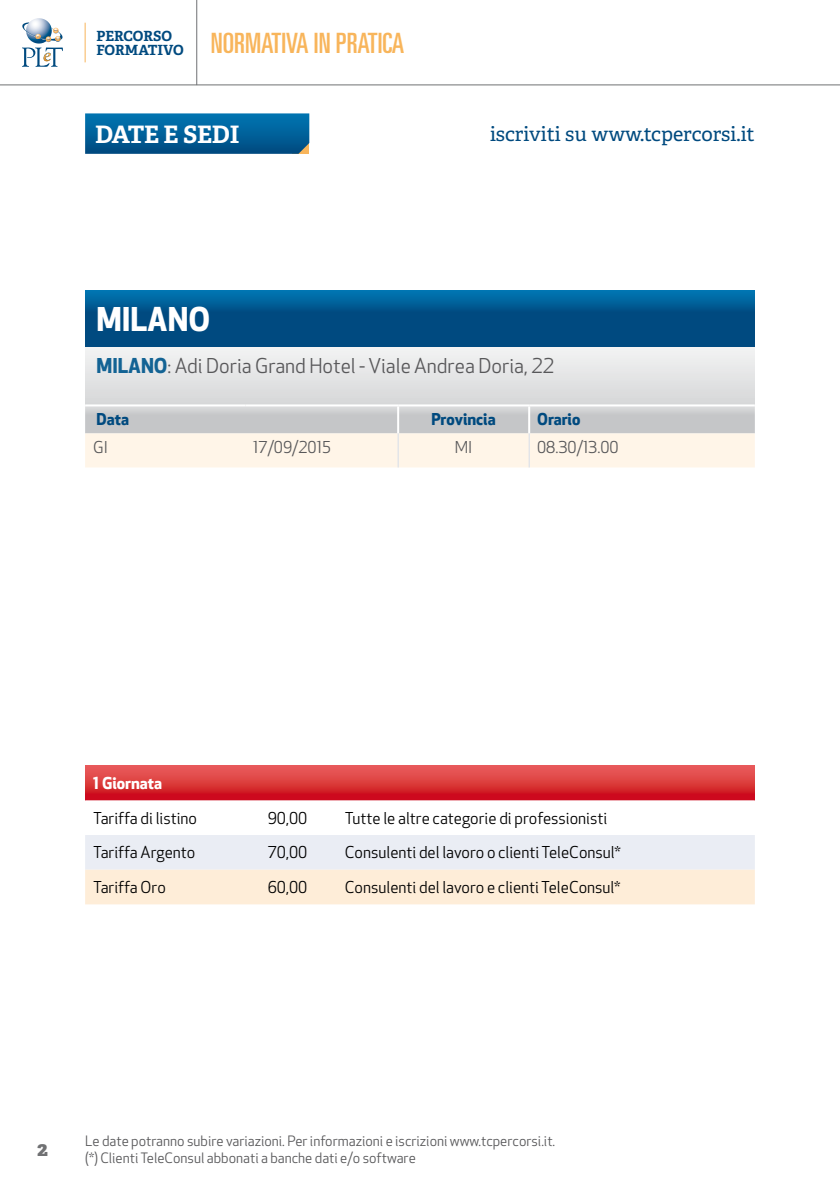
<style>
.page{position:relative;width:840px;height:1191px;background:#fff}
.page>*{position:absolute;margin:0;border:0;box-sizing:border-box;transform-origin:0 0}
.t1{font:700 32px "Apex New";color:#fff}
.t2{font:ultra-condensed 28px "Univers LT Std";color:#f8b55b}
.t3{font:700 24px "Adelle";letter-spacing:-.035em;color:#fff}
.t4{font:20px "Apex New";color:#58585a}
.t5{font:20px "Adelle";color:#004a7f}
.t6{font:800 20px "Adelle";color:#707173}
.t7{font:16px "Apex New";color:#000}
.t8{font:16px "Apex New";color:#58585a}
.t9{font:700 16px "Apex New";color:#004a7f}
.t10{font:700 16px "Apex New";color:#fff}
.t11{font:14px/16.8px "Apex New";color:#58585a}
.t12{font:700 14px "Adelle";color:#004a7f}
.s1{font-family:"Adelle";font-weight:700;font-stretch:normal;font-size:14px;color:#004a7f}
.s2{font-weight:700;color:#136394}
</style>
<div class="page">
<hr style="left:0;top:84px;width:839px;height:1px;background:#707173">
<hr style="left:196px;top:0;width:1px;height:85px;background:#707173">
<hr style="left:85px;top:23px;width:1px;height:39px;background:#f8b55b">
<svg style="left:22px;top:18px;width:41px;height:49px"></svg>
<svg style="left:85px;top:765px;width:669px;height:35px;background:#da363b"></svg>
<svg style="left:85px;top:800px;width:669px;height:104px"></svg>
<svg style="left:85px;top:113px;width:224px;height:41px;background:#05639a"></svg>
<svg style="left:85px;top:290px;width:669px;height:57px;background:#00538b"></svg>
<div style="left:85px;top:347px;width:669px;height:58px;background:linear-gradient(to bottom,#f3f3f4,#d6d7d9)"></div>
<svg style="left:85px;top:406px;width:669px;height:61px;background:#e7e2db"></svg>
<hr style="left:397px;top:406px;width:2px;height:27px;background:#fff">
<hr style="left:528px;top:406px;width:2px;height:27px;background:#fff">
<hr style="left:397px;top:433px;width:1px;height:34px;background:#d6dde9">
<hr style="left:528px;top:433px;width:1px;height:34px;background:#d6dde9">
<hr style="left:85px;top:404px;width:160px;height:2px;background:#fff">
<hr style="left:245px;top:404px;width:153px;height:2px;background:#fff">
<hr style="left:398px;top:404px;width:131px;height:2px;background:#fff">
<hr style="left:529px;top:404px;width:225px;height:2px;background:#fff">
<p class="t12" style="left:96px;top:27px;width:77px">PERCORSO</p>
<h2 class="t2" style="left:96px;top:27px;width:261px"><span class="s1">FORMATIVO</span> NORMATIVA IN PRATICA</h2>
<h3 class="t3" style="left:95px;top:119px;width:131px">DATE E SEDI</h3>
<p class="t5" style="left:489px;top:122px;width:266px">iscriviti su www.tcpercorsi.it</p>
<h1 class="t1" style="left:96px;top:296px;width:115px">MILANO</h1>
<p class="t4" style="left:96px;top:353px;width:459px"><span class="s2">MILANO</span>: Adi Doria Grand Hotel - Viale Andrea Doria, 22</p>
<p class="t9" style="left:96px;top:408px;width:34px">Data</p>
<p class="t9" style="left:431px;top:408px;width:65px">Provincia</p>
<p class="t9" style="left:537px;top:408px;width:45px">Orario</p>
<p class="t8" style="left:93px;top:437px;width:16px">gi</p>
<p class="t8" style="left:253px;top:437px;width:79px">17/09/2015</p>
<p class="t8" style="left:454px;top:437px;width:16px">MI</p>
<p class="t8" style="left:537px;top:437px;width:83px">08.30/13.00</p>
<p class="t10" style="left:93px;top:771px;width:70px">1 Giornata</p>
<p class="t7" style="left:93px;top:807px;width:105px">Tariffa di listino</p>
<p class="t7" style="left:268px;top:807px;width:41px">90,00</p>
<p class="t7" style="left:344px;top:807px;width:264px">Tutte le altre categorie di professionisti</p>
<p class="t7" style="left:93px;top:842px;width:104px">Tariffa Argento</p>
<p class="t7" style="left:268px;top:842px;width:41px">70,00</p>
<p class="t7" style="left:344px;top:842px;width:277px">Consulenti del lavoro o clienti TeleConsul*</p>
<p class="t7" style="left:93px;top:877px;width:74px">Tariffa Oro</p>
<p class="t7" style="left:268px;top:877px;width:41px">60,00</p>
<p class="t7" style="left:344px;top:877px;width:277px">Consulenti del lavoro e clienti TeleConsul*</p>
<p class="t6" style="left:37px;top:1135px;width:12px">2</p>
<p class="t11" style="left:85px;top:1132px;width:471px">Le date potranno subire variazioni. Per informazioni e iscrizioni www.tcpercorsi.it. (*) Clienti TeleConsul abbonati a banche dati e/o software</p>
</div>
